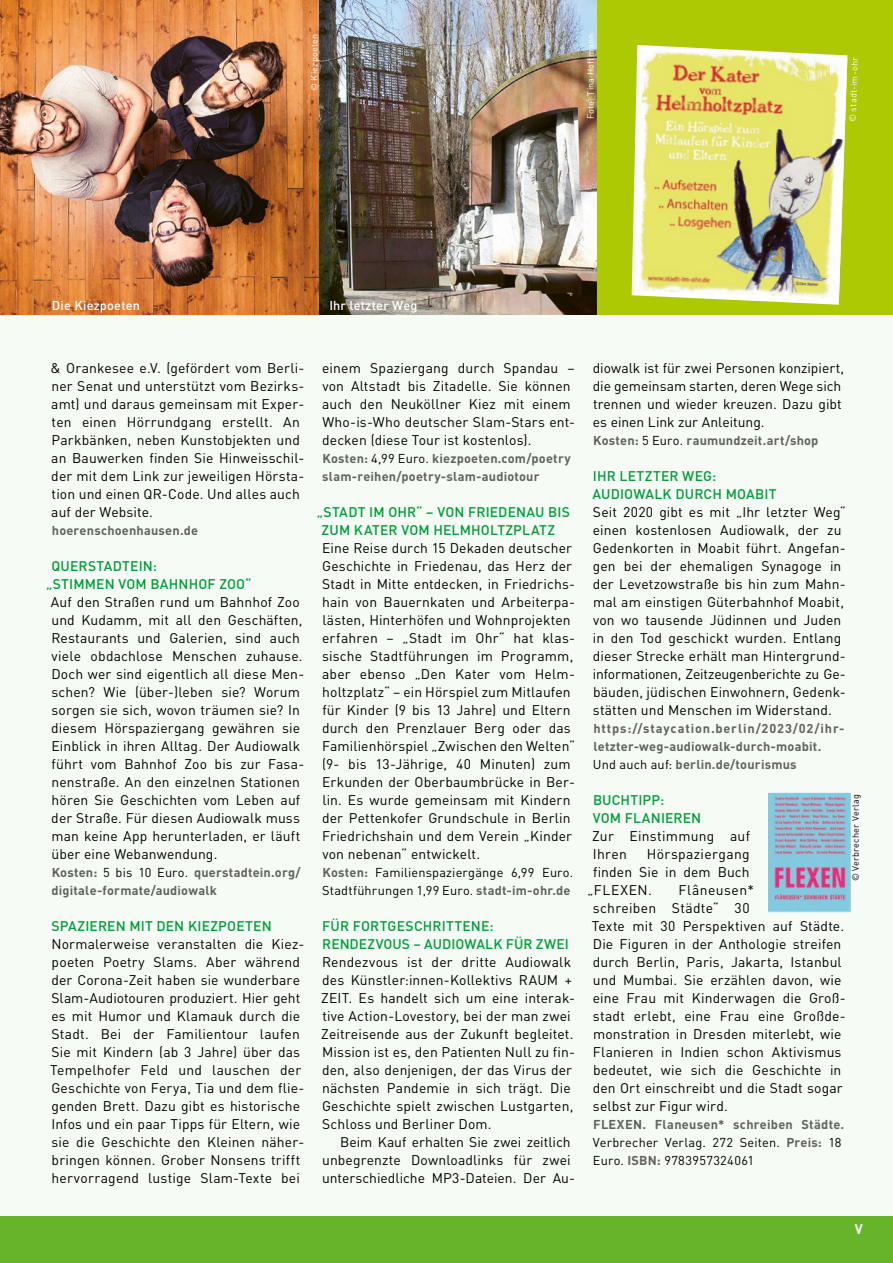
<style>
.page{position:relative;width:893px;height:1263px;background:#fff}
.page>*{position:absolute;margin:0;border:0;box-sizing:border-box;transform-origin:0 0}
.t1{font:13.8px/18px "DIN";letter-spacing:.01em;color:#000}
.t2{font:500 13.8px/18px "DIN";letter-spacing:.01em;color:#009d3a}
.t3{font:700 13.8px "DIN";color:#fff}
.t4{font:700 12.75px/18px "DIN";letter-spacing:.015em;color:#626261}
.t5{font:12.75px/18px "DIN";letter-spacing:.015em;color:#000}
.t6{font:500 12.75px "DIN";color:#fff}
.t7{font:9px "DIN";letter-spacing:.025em;color:#fff}
.t8{font:9px "DIN";letter-spacing:.03em;color:#000}
.s1{font-weight:400;color:#000}
.s2{font-weight:700;color:#626261}
</style>
<div class="page">
<div style="left:0;top:0;width:893px;height:315px;background:#acc903"></div>
<div style="left:0;top:315px;width:893px;height:903px;background:#f7fbf5"></div>
<svg style="left:632px;top:45px;width:207px;height:260px"></svg>
<img style="left:634px;top:50px;width:213px;height:248px">
<img style="left:0;top:0;width:320px;height:315px">
<img style="left:320px;top:0;width:277px;height:315px">
<img style="left:769px;top:794px;width:80px;height:116px">
<div style="left:767px;top:792px;width:84px;height:120px;border:1px solid #fff"></div>
<div style="left:0;top:1216px;width:893px;height:47px;background:#67b42a"></div>
<p class="t7" style="left:308px;top:91px;width:59px;rotate:-90deg">© Kiezpoeten</p>
<p class="t7" style="left:585px;top:119px;width:87px;rotate:-90deg">Foto: Tina Hoffmann</p>
<p class="t7" style="left:847px;top:122px;width:66px;rotate:-88deg">© stadt-im-ohr</p>
<p class="t6" style="left:52px;top:298px;width:90px">DIE KIEZPOETEN</p>
<p class="t6" style="left:329px;top:298px;width:90px">I HR LETZTER WEG</p>
<p class="t1" style="left:50px;top:359px;width:255px">&amp; Orankesee e.V. (gefördert vom Berli&shy;ner Senat und unterstützt vom Bezirks&shy;amt) und daraus gemeinsam mit Exper&shy;ten einen Hörrundgang erstellt. An Parkbänken, neben Kunstobjekten und an Bauwerken finden Sie Hinweisschil&shy;der mit dem Link zur jeweiligen Hörsta&shy;tion und einen QR-Code. Und alles auch auf der Website.</p>
<p class="t4" style="left:52px;top:521px;width:148px">hoerenschoenhausen.de</p>
<p class="t2" style="left:46px;top:556px;width:183px;text-indent:5px">QUERSTADTEIN:<br>„STIMM EN VOM BAHNHOF ZOO</p>
<p class="t2" style="left:245px;top:574px;width:8px">“</p>
<p class="t1" style="left:51px;top:593px;width:255px">Auf den Straßen rund um Bahnhof Zoo und Kudamm, mit all den Geschäften, Restaurants und Galerien, sind auch viele obdachlose Menschen zuhause.<br>Doch wer sind eigentlich all diese Men&shy;schen? Wie (über-)leben sie? Worum sorgen sie sich, wovon träumen sie? In diesem Hörspaziergang gewähren sie Einblick in ihren Alltag. Der Audiowalk führt vom Bahnhof Zoo bis zur Fasa&shy;nenstraße. An den einzelnen Stationen hören Sie Geschichten vom Leben auf der Straße. Für diesen Audiowalk muss man keine App herunterladen, er läuft über eine Webanwendung.</p>
<p class="t4" style="left:52px;top:863px;width:251px">Kosten: <span class="s1">5 bis 10 Euro.</span> querstadtein.org/ digitale-formate/audiowalk</p>
<p class="t2" style="left:52px;top:916px;width:222px">SPAZIEREN M IT DEN KIEZPOETEN</p>
<p class="t1" style="left:50px;top:935px;width:256px">Normalerweise veranstalten die Kiez&shy;poeten Poetry Slams. Aber während der Corona-Zeit haben sie wunderbare Slam-Audiotouren produziert. Hier geht es mit Humor und Klamauk durch die Stadt. Bei der Familientour laufen Sie mit Kindern (ab 3 Jahre) über das Tempelhofer Feld und lauschen der Geschichte von Ferya, Tia und dem flie&shy;genden Brett. Dazu gibt es historische Infos und ein paar Tipps für Eltern, wie sie die Geschichte den Kleinen näher&shy;bringen können. Grober Nonsens trifft hervorragend lustige Slam-Texte bei</p>
<p class="t1" style="left:322px;top:359px;width:254px">einem Spaziergang durch Spandau – von Altstadt bis Zitadelle. Sie können auch den Neuköllner Kiez mit einem Who-is-Who deutscher Slam-Stars ent&shy;decken (diese Tour ist kostenlos).</p>
<p class="t4" style="left:322px;top:449px;width:250px">Kosten: <span class="s1">4,99 Euro.</span> kiezpoeten.com/poetry slam-reihen/poetry-slam-audiotour</p>
<p class="t2" style="left:322px;top:502px;width:250px;text-indent:-5px">„STADT IM OHR“ – VON FRIEDENAU BIS<br>ZUM KATER VOM H ELM HOLTZPLATZ</p>
<p class="t1" style="left:322px;top:539px;width:255px">Eine Reise durch 15 Dekaden deutscher Geschichte in Friedenau, das Herz der Stadt in Mitte entdecken, in Friedrichs&shy;hain von Bauernkaten und Arbeiterpa&shy;lästen, Hinterhöfen und Wohnprojekten erfahren – „Stadt im Ohr“ hat klas&shy;sische Stadtführungen im Programm, aber ebenso „Den Kater vom Helm&shy;holtzplatz“ – ein Hörspiel zum Mitlaufen für Kinder (9 bis 13 Jahre) und Eltern durch den Prenzlauer Berg oder das Familienhörspiel „Zwischen den Welten“ (9- bis 13-Jährige, 40 Minuten) zum Erkunden der Oberbaumbrücke in Ber&shy;lin. Es wurde gemeinsam mit Kindern der Pettenkofer Grundschule in Berlin Friedrichshain und dem Verein „Kinder von nebenan“ entwickelt.</p>
<p class="t5" style="left:322px;top:863px;width:253px"><span class="s2">Kosten:</span> Familienspaziergänge 6,99 Euro.<br>Stadtführungen 1,99 Euro. <span class="s2">stadt-im-ohr.de</span></p>
<p class="t2" style="left:322px;top:916px;width:248px">FÜ R FORTGESCHRITTENE:<br>RENDEZVOUS – AUDIOWALK FÜ R ZWEI</p>
<p class="t1" style="left:321px;top:953px;width:255px">Rendezvous ist der dritte Audiowalk des Künstler:innen-Kollektivs RAUM + ZEIT. Es handelt sich um eine interak&shy;tive Action-Lovestory, bei der man zwei Zeitreisende aus der Zukunft begleitet.<br>Mission ist es, den Patienten Null zu fin&shy;den, also denjenigen, der das Virus der nächsten Pandemie in sich trägt. Die Geschichte spielt zwischen Lustgarten, Schloss und Berliner Dom.</p>
<p class="t1" style="left:322px;top:1133px;width:254px;text-indent:18px">Beim Kauf erhalten Sie zwei zeitlich unbegrenzte Downloadlinks für zwei unterschiedliche MP3-Dateien. Der Au-</p>
<p class="t1" style="left:593px;top:359px;width:253px">diowalk ist für zwei Personen konzipiert, die gemeinsam starten, deren Wege sich trennen und wieder kreuzen. Dazu gibt es einen Link zur Anleitung.</p>
<p class="t4" style="left:593px;top:431px;width:227px">Kosten: <span class="s1">5 Euro.</span> raumundzeit.art/shop</p>
<p class="t2" style="left:592px;top:466px;width:186px">I HR LETZTER WEG:<br>AUDIOWALK DURCH MOABIT</p>
<p class="t1" style="left:593px;top:503px;width:255px">Seit 2020 gibt es mit „Ihr letzter Weg“ einen kostenlosen Audiowalk, der zu Gedenkorten in Moabit führt. Angefan&shy;gen bei der ehemaligen Synagoge in der Levetzowstraße bis hin zum Mahn&shy;mal am einstigen Güterbahnhof Moabit, von wo tausende Jüdinnen und Juden in den Tod geschickt wurden. Entlang dieser Strecke erhält man Hintergrund&shy;informationen, Zeitzeugenberichte zu Ge&shy;bäuden, jüdischen Einwohnern, Gedenk&shy;stätten und Menschen im Widerstand.</p>
<p class="t4" style="left:593px;top:719px;width:253px">https://staycation.berlin/2023/02/ihr&shy;letzter-weg-audiowalk-durch-moabit.<br><span class="s1">Und auch auf:</span> berlin.de/tourismus</p>
<p class="t2" style="left:593px;top:790px;width:73px">BUCHTIPP:<br>VOM</p>
<p class="t8" style="left:850px;top:881px;width:89px;rotate:-90deg">© Verbrecher Verlag</p>
<p class="t2" style="left:625px;top:808px;width:78px">FLANIEREN</p>
<p class="t1" style="left:592px;top:827px;width:160px">Zur Einstimmung auf<br>Ihren</p>
<p class="t1" style="left:647px;top:845px;width:104px">Hörspaziergang</p>
<p class="t1" style="left:593px;top:863px;width:158px">finden Sie in dem Buch</p>
<p class="t1" style="left:587px;top:881px;width:66px">„FLEXEN.</p>
<p class="t1" style="left:592px;top:881px;width:256px;text-indent:87px">Flâneusen*<br>schreiben Städte“ 30<br>Texte mit 30 Perspektiven auf Städte.<br>Die Figuren in der Anthologie streifen durch Berlin, Paris, Jakarta, Istanbul und Mumbai. Sie erzählen davon, wie eine Frau mit Kinderwagen die Groß&shy;stadt erlebt, eine Frau eine Großde&shy;monstration in Dresden miterlebt, wie Flanieren in Indien schon Aktivismus bedeutet, wie sich die Geschichte in den Ort einschreibt und die Stadt sogar selbst zur Figur wird.</p>
<p class="t5" style="left:593px;top:1115px;width:253px"><span class="s2">FLEXEN. Flaneusen* schreiben Städte.<br></span>Verbrecher Verlag. 272 Seiten. <span class="s2">Preis:</span> 18<br>Euro. <span class="s2">ISBN:</span> 9783957324061</p>
<p class="t3" style="left:855px;top:1220px;width:10px">V</p>
</div>
